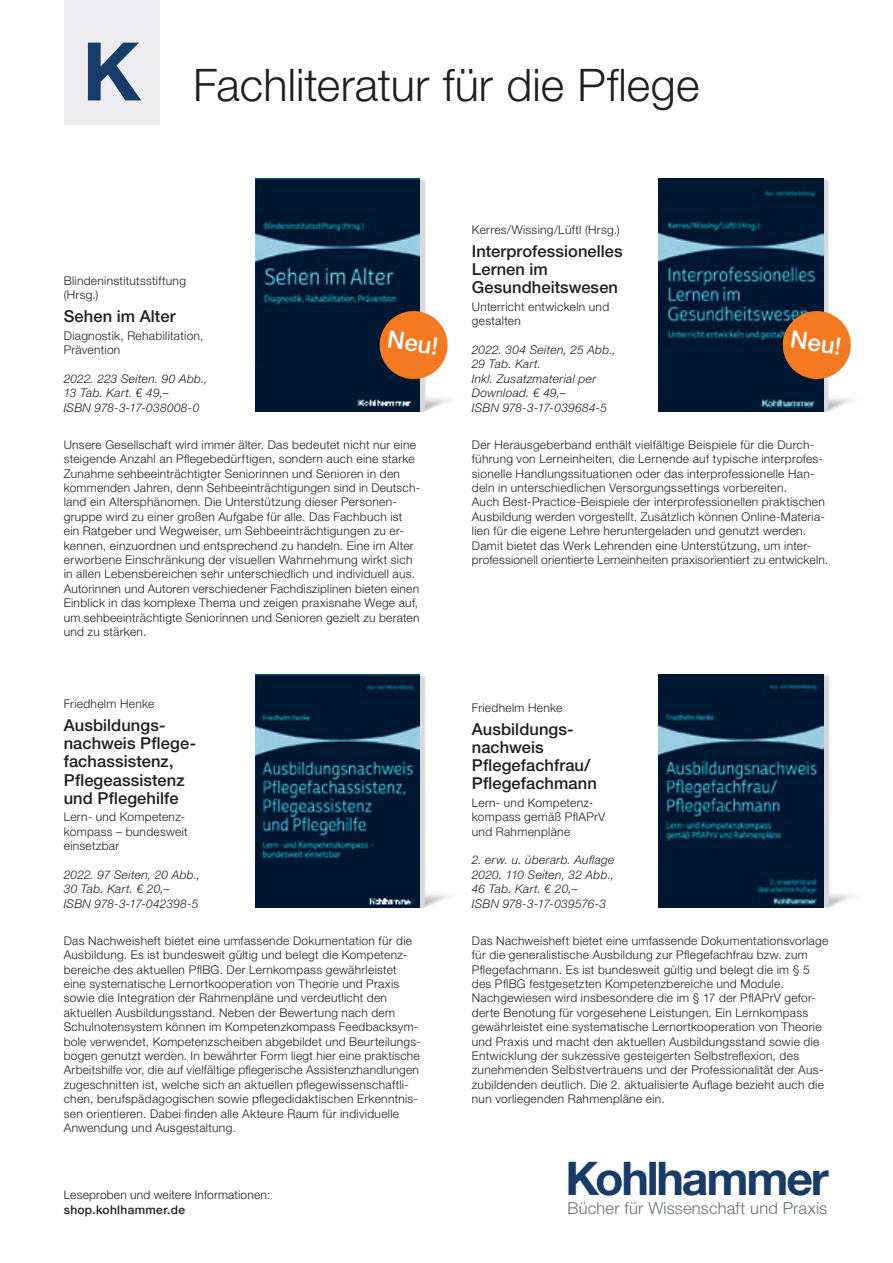
<style>
.page{position:relative;width:893px;height:1263px;background:#fff}
.page>*{position:absolute;margin:0;border:0;box-sizing:border-box;transform-origin:0 0}
.t1{font:700 81px "Helvetica Neue LT Pro";color:#173c6a}
.t2{font:700 46.5px "Helvetica Neue LT Pro";letter-spacing:-.045em;color:#173c6a}
.t3{font:300 45px "Helvetica Neue LT Pro";letter-spacing:.005em;color:#231f20}
.t4{font:500 24px "Helvetica Neue LT Pro";color:#fff}
.t5{font:500 16.5px/18.1px "Helvetica Neue LT Pro";letter-spacing:.005em;color:#231f20}
.t6{font:300 16.5px "Helvetica Neue LT Pro";letter-spacing:.01em;color:#6c7075}
.t7{font:300 12px/14.4px "Helvetica Neue LT Pro";letter-spacing:.025em;color:#231f20}
.t8{font:italic 300 12px/14.4px "Helvetica Neue LT Pro";letter-spacing:.02em;color:#231f20}
.t9{font:500 12px "Helvetica Neue LT Pro";letter-spacing:.025em;color:#231f20}
</style>
<div class="page">
<div style="left:64px;top:0;width:95px;height:124px;background:#ececee"></div>
<img style="left:823px;top:675px;width:30px;height:233px">
<svg style="left:658px;top:675px;width:165px;height:233px;fill:#001831"></svg>
<img style="left:823px;top:179px;width:28px;height:233px">
<svg style="left:658px;top:179px;width:165px;height:233px;fill:#001831"></svg>
<img style="left:255px;top:675px;width:194px;height:233px">
<img style="left:420px;top:675px;width:1px;height:233px">
<img style="left:255px;top:179px;width:193px;height:233px">
<svg style="left:377px;top:309px;width:71px;height:72px"></svg>
<svg style="left:780px;top:309px;width:71px;height:72px"></svg>
<h1 class="t1" style="left:82px;top:25px;width:60px">K</h1>
<h3 class="t3" style="left:193px;top:68px;width:508px">Fachliteratur für die Pflege</h3>
<p class="t7" style="left:64px;top:275px;width:124px">Blindeninstitutsstiftung (Hrsg.)</p>
<h3 class="t5" style="left:64px;top:309px;width:113px">Sehen im Alter</h3>
<p class="t7" style="left:64px;top:329px;width:141px">Diagnostik, Rehabilitation,<br>Prävention</p>
<p class="t8" style="left:64px;top:372px;width:145px">2022. 223 Seiten. 90 Abb.,<br>13 Tab. Kart. € 49,–<br>ISBN 978-3-17-038008-0</p>
<p class="t7" style="left:472px;top:224px;width:149px">Kerres/Wissing/Lüftl (Hrsg.)</p>
<h3 class="t5" style="left:472px;top:243px;width:152px">Interprofessionelles<br>Lernen im<br>Gesundheitswesen</h3>
<p class="t7" style="left:472px;top:300px;width:139px">Unterricht entwickeln und gestalten</p>
<p class="t8" style="left:472px;top:344px;width:145px">2022. 304 Seiten, 25 Abb.,<br>29 Tab. Kart.<br>Inkl. Zusatzmaterial per<br>Download. € 49,–<br>ISBN 978-3-17-039684-5</p>
<h3 class="t4" style="left:389px;top:330px;width:53px;rotate:8deg">Neu!</h3>
<h3 class="t4" style="left:792px;top:330px;width:53px;rotate:8deg">Neu!</h3>
<p class="t7" style="left:64px;top:438px;width:358px">Unsere Gesellschaft wird immer älter. Das bedeutet nicht nur eine steigende Anzahl an Pflegebedürftigen, sondern auch eine starke Zunahme sehbeeinträchtigter Seniorinnen und Senioren in den kommenden Jahren, denn Sehbeeinträchtigungen sind in Deutsch&shy;land ein Altersphänomen. Die Unterstützung dieser Personen&shy;gruppe wird zu einer großen Aufgabe für alle. Das Fachbuch ist ein Ratgeber und Wegweiser, um Sehbeeinträchtigungen zu er&shy;kennen, einzuordnen und entsprechend zu handeln. Eine im Alter erworbene Einschränkung der visuellen Wahrnehmung wirkt sich in allen Lebensbereichen sehr unterschiedlich und individuell aus.<br>Autorinnen und Autoren verschiedener Fachdisziplinen bieten einen Einblick in das komplexe Thema und zeigen praxisnahe Wege auf, um sehbeeinträchtigte Seniorinnen und Senioren gezielt zu beraten und zu stärken.</p>
<p class="t7" style="left:64px;top:698px;width:92px">Friedhelm Henke</p>
<h3 class="t5" style="left:64px;top:718px;width:134px">Ausbildungs&shy;nachweis Pflege&shy;fachassistenz,<br>Pflegeassistenz und Pflegehilfe</h3>
<p class="t7" style="left:64px;top:811px;width:126px">Lern- und Kompetenz&shy;kompass – bundesweit einsetzbar</p>
<p class="t8" style="left:64px;top:868px;width:138px">2022. 97 Seiten, 20 Abb.,<br>30 Tab. Kart. € 20,–<br>ISBN 978-3-17-042398-5</p>
<p class="t7" style="left:64px;top:934px;width:358px">Das Nachweisheft bietet eine umfassende Dokumentation für die Ausbildung. Es ist bundesweit gültig und belegt die Kompetenz&shy;bereiche des aktuellen PflBG. Der Lernkompass gewährleistet eine systematische Lernortkooperation von Theorie und Praxis sowie die Integration der Rahmenpläne und verdeutlicht den aktuellen Ausbildungsstand. Neben der Bewertung nach dem Schulnotensystem können im Kompetenzkompass Feedbacksym&shy;bole verwendet, Kompetenzscheiben abgebildet und Beurteilungs&shy;bogen genutzt werden. In bewährter Form liegt hier eine praktische Arbeitshilfe vor, die auf vielfältige pflegerische Assistenzhandlungen zugeschnitten ist, welche sich an aktuellen pflegewissenschaftli&shy;chen, berufspädagogischen sowie pflegedidaktischen Erkenntnis&shy;sen orientieren. Dabei finden alle Akteure Raum für individuelle Anwendung und Ausgestaltung.</p>
<p class="t7" style="left:472px;top:438px;width:358px">Der Herausgeberband enthält vielfältige Beispiele für die Durch&shy;führung von Lerneinheiten, die Lernende auf typische interprofes&shy;sionelle Handlungssituationen oder das interprofessionelle Han&shy;deln in unterschiedlichen Versorgungssettings vorbereiten.<br>Auch Best-Practice-Beispiele der interprofessionellen praktischen Ausbildung werden vorgestellt. Zusätzlich können Online-Materia&shy;lien für die eigene Lehre heruntergeladen und genutzt werden.<br>Damit bietet das Werk Lehrenden eine Unterstützung, um inter&shy;professionell orientierte Lerneinheiten praxisorientiert zu entwickeln.</p>
<p class="t7" style="left:472px;top:702px;width:92px">Friedhelm Henke</p>
<h3 class="t5" style="left:472px;top:721px;width:127px">Ausbildungs&shy;nachweis<br>Pflegefachfrau/<br>Pflegefachmann</h3>
<p class="t7" style="left:472px;top:796px;width:135px">Lern- und Kompetenz&shy;kompass gemäß PflAPrV und Rahmenpläne</p>
<p class="t8" style="left:472px;top:854px;width:144px">2. erw. u. überarb. Auflage<br>2020. 110 Seiten, 32 Abb.,<br>46 Tab. Kart. € 20,–<br>ISBN 978-3-17-039576-3</p>
<p class="t7" style="left:472px;top:934px;width:358px">Das Nachweisheft bietet eine umfassende Dokumentationsvorlage für die generalistische Ausbildung zur Pflegefachfrau bzw. zum Pflegefachmann. Es ist bundesweit gültig und belegt die im § 5 des PflBG festgesetzten Kompetenzbereiche und Module.<br>Nachgewiesen wird insbesondere die im § 17 der PflAPrV gefor&shy;derte Benotung für vorgesehene Leistungen. Ein Lernkompass gewährleistet eine systematische Lernortkooperation von Theorie und Praxis und macht den aktuellen Ausbildungsstand sowie die Entwicklung der sukzessive gesteigerten Selbstreflexion, des zunehmenden Selbstvertrauens und der Professionalität der Aus&shy;zubildenden deutlich. Die 2. aktualisierte Auflage bezieht auch die nun vorliegenden Rahmenpläne ein.</p>
<h2 class="t2" style="left:565px;top:1152px;width:265px">Kohlhammer</h2>
<p class="t7" style="left:64px;top:1189px;width:208px">Leseproben und weitere Informationen:</p>
<p class="t9" style="left:64px;top:1205px;width:123px">shop.kohlhammer.de</p>
<h3 class="t6" style="left:567px;top:1202px;width:261px">Bücher für Wissenschaft und Praxis</h3>
</div>
